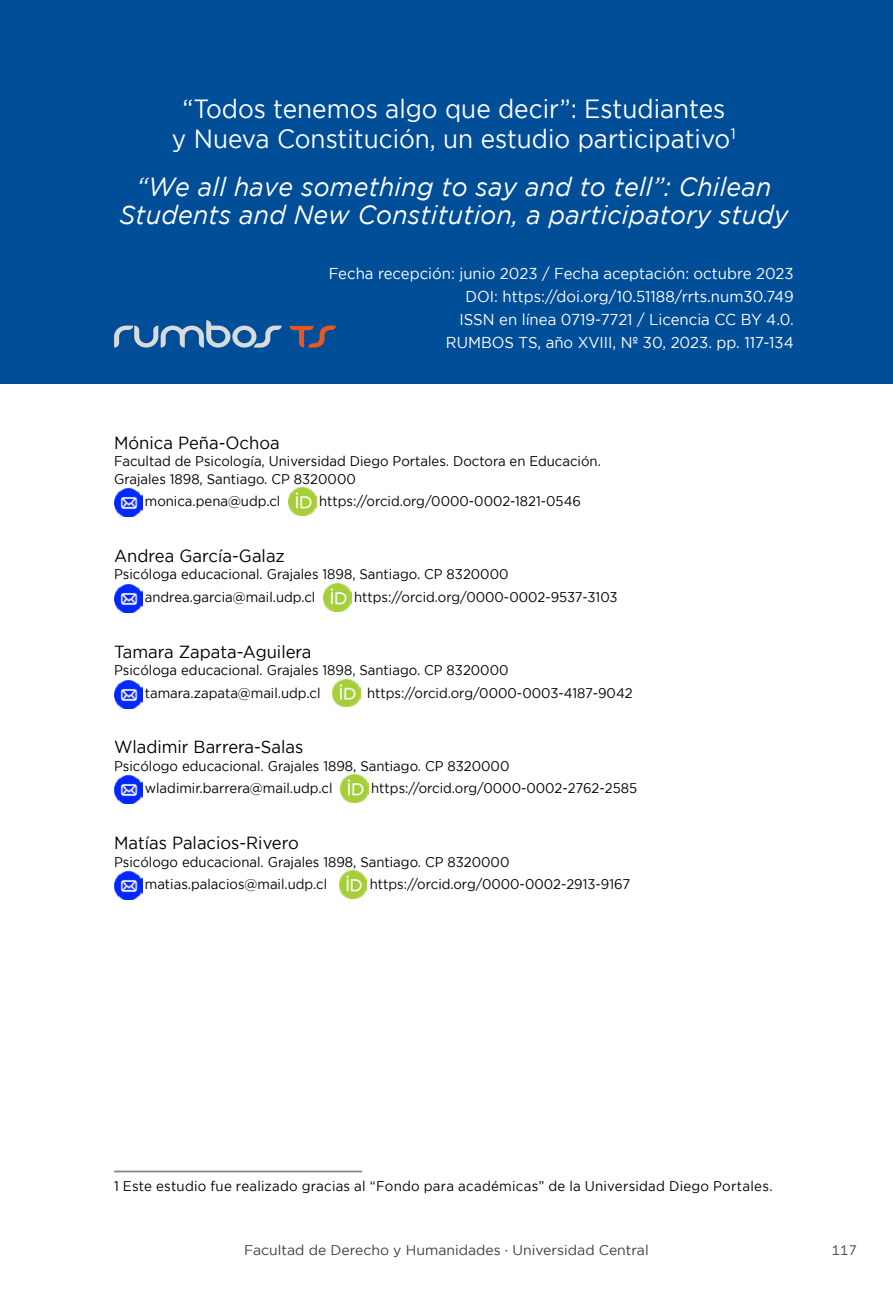
<style>
.page{position:relative;width:893px;height:1290px;background:#fff}
.page>*{position:absolute;margin:0;border:0;box-sizing:border-box;transform-origin:0 0}
.t1{font:italic 26.25px/28px "Gotham";letter-spacing:.01em;color:#fff;text-align:center;scale:.95 1}
.t2{font:26.25px/29.8px "Gotham";color:#fff;text-align:center;scale:.93 1}
.t3{font:17.5px "Gotham";color:#000;scale:.95 1}
.t4{font:15.75px/22.8px "Gotham";color:#fff;text-align:right;scale:.95 1}
.t5{font:14px/22.4px "Gotham";color:#000;scale:.94 1}
.t6{font:14px "Gotham";letter-spacing:.02em;color:#000;scale:.95 1}
.t7{font:14px "Gotham";color:#3e3d40}
.t8{font:14px "Apercu Mono";color:#58585a}
</style>
<div class="page">
<div style="left:0;top:0;width:893px;height:383px;background:#004d98"></div>
<svg style="left:114px;top:320px;width:168px;height:28px"></svg>
<svg style="left:290px;top:326px;width:46px;height:22px"></svg>
<img style="left:114px;top:489px;width:28px;height:28px">
<img style="left:288px;top:488px;width:28px;height:27px">
<img style="left:114px;top:584px;width:28px;height:28px">
<img style="left:323px;top:583px;width:28px;height:28px">
<img style="left:114px;top:680px;width:28px;height:28px">
<img style="left:332px;top:679px;width:28px;height:28px">
<img style="left:114px;top:776px;width:28px;height:28px">
<img style="left:340px;top:775px;width:28px;height:27px">
<img style="left:114px;top:871px;width:28px;height:28px">
<img style="left:339px;top:870px;width:28px;height:28px">
<hr style="left:114px;top:1170px;width:248px;height:2px;background:#87888a">
<h1 class="t2" style="left:172px;top:94px;width:608px">“Todos tenemos algo que decir”: Estudiantes y Nueva Constitución, un estudio participativo<sup>1</sup></h1>
<h1 class="t1" style="left:119px;top:173px;width:705px">“We all have something to say and to tell”: Chilean<br>Students and New Constitution, a participatory study</h1>
<p class="t4" style="left:329px;top:262px;width:491px">Fecha recepción: junio 2023 / Fecha aceptación: octubre 2023<br>DOI: https://doi.org/10.51188/rrts.num30.749<br>ISSN en línea 0719-7721 / Licencia CC BY 4.0.<br>RUMBOS TS, año XVIII, Nº 30, 2023. pp. 117-134</p>
<p class="t3" style="left:114px;top:433px;width:176px">Mónica Peña-Ochoa</p>
<p class="t5" style="left:114px;top:452px;width:519px;line-height:17.5px">Facultad de Psicología, Universidad Diego Portales. Doctora en Educación.<br>Grajales 1898, Santiago. CP 8320000</p>
<p class="t5" style="left:145px;top:490px;width:146px">monica.pena@udp.cl</p>
<p class="t5" style="left:319px;top:490px;width:280px">https://orcid.org/0000-0002-1821-0546</p>
<p class="t3" style="left:114px;top:546px;width:181px">Andrea García-Galaz</p>
<p class="t5" style="left:145px;top:563px;width:388px;text-indent:-31px">Psicóloga educacional. Grajales 1898, Santiago. CP 8320000 andrea.garcia@mail.udp.cl</p>
<p class="t5" style="left:354px;top:585px;width:282px">https://orcid.org/0000-0002-9537-3103</p>
<p class="t3" style="left:114px;top:642px;width:209px">Tamara Zapata-Aguilera</p>
<p class="t5" style="left:145px;top:659px;width:388px;text-indent:-31px">Psicóloga educacional. Grajales 1898, Santiago. CP 8320000 tamara.zapata@mail.udp.cl</p>
<p class="t5" style="left:367px;top:681px;width:284px">https://orcid.org/0000-0003-4187-9042</p>
<p class="t3" style="left:114px;top:737px;width:201px">Wladimir Barrera-Salas</p>
<p class="t5" style="left:145px;top:754px;width:389px;text-indent:-31px">Psicólogo educacional. Grajales 1898, Santiago. CP 8320000 wladimir.barrera@mail.udp.cl</p>
<p class="t5" style="left:371px;top:777px;width:284px">https://orcid.org/0000-0002-2762-2585</p>
<p class="t3" style="left:114px;top:833px;width:196px">Matías Palacios-Rivero</p>
<p class="t5" style="left:145px;top:850px;width:389px;text-indent:-31px">Psicólogo educacional. Grajales 1898, Santiago. CP 8320000 matias.palacios@mail.udp.cl</p>
<p class="t5" style="left:370px;top:872px;width:279px">https://orcid.org/0000-0002-2913-9167</p>
<p class="t6" style="left:114px;top:1178px;width:695px">1 Este estudio fue realizado gracias al “Fondo para académicas” de la Universidad Diego Portales.</p>
<p class="t7" style="left:244px;top:1242px;width:406px">Facultad de Derecho y Humanidades · Universidad Central</p>
<p class="t8" style="left:831px;top:1242px;width:27px">117</p>
</div>
